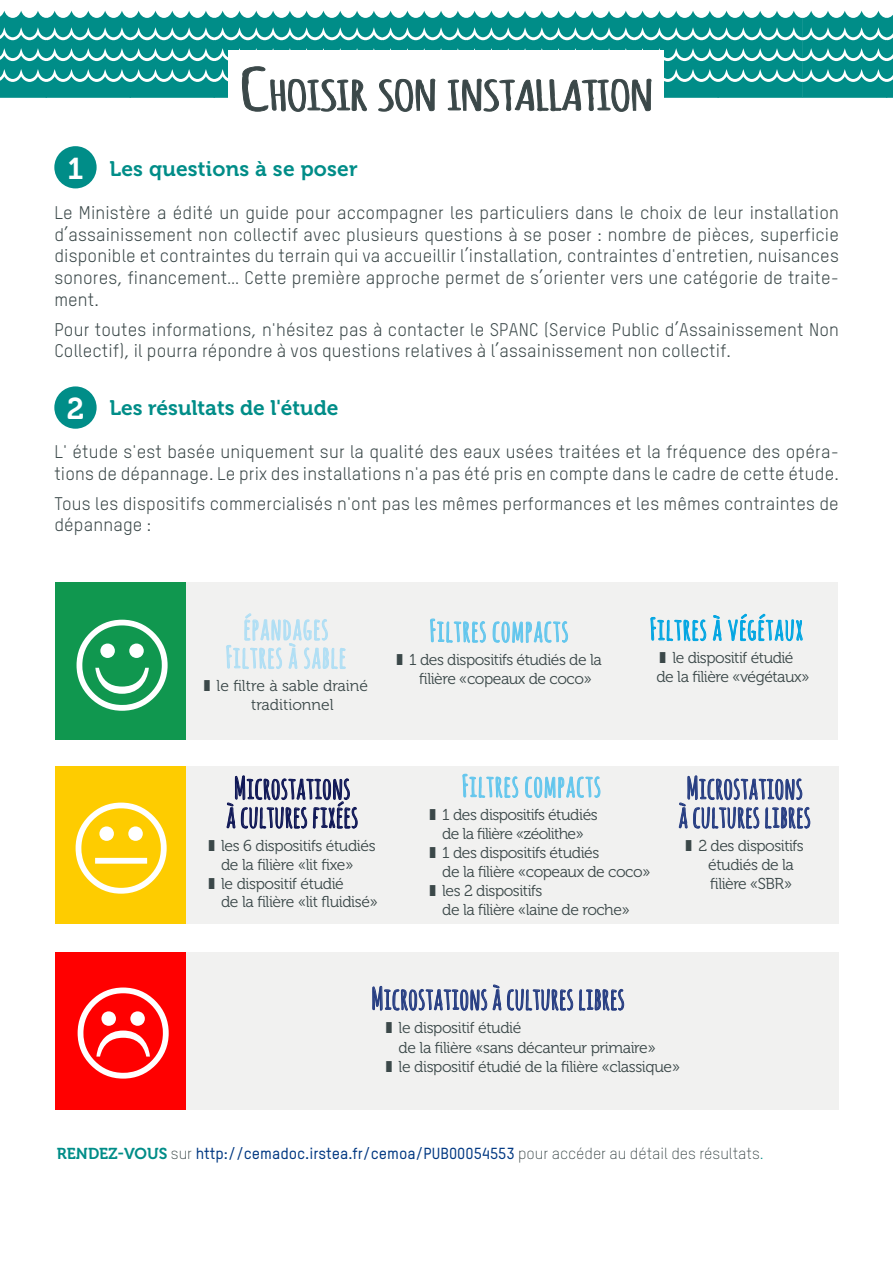
<style>
.page{position:relative;width:893px;height:1263px;background:#fff}
.page>*{position:absolute;margin:0;border:0;box-sizing:border-box;transform-origin:0 0}
.t1{font:700 39.9px "Amatic SC";letter-spacing:-.045em;color:#3b4849;scale:1.7 1}
.t2{font:700 30px/28.5px "Amatic SC";color:#253c81}
.t3{font:700 30px "Amatic SC";letter-spacing:.02em;color:#62c6ed}
.t4{font:700 30px/28.5px "Amatic SC";color:#0e1655}
.t5{font:700 30px/28.5px "Amatic SC";letter-spacing:.02em;color:#b0dff5;text-align:center}
.t6{font:700 30px "Amatic SC";letter-spacing:.02em;color:#00a5e2}
.t7{font:30px "Museo 700";color:#fff}
.t8{font:21px "Museo 700";color:#008d88}
.t9{font:18px/21.6px "TSTAR";letter-spacing:.01em;color:#3b4849}
.t10{font:15.75px/18.9px "Museo 300";letter-spacing:-.03em;color:#3b4849;text-align:center}
.t11{font:500 15.75px "TSTAR";color:#003882}
.t12{font:15.75px/18.9px "Museo 300";color:#3b4849;text-align:center}
.s1{font-size:57px}
.s2{font-family:"Museo 700";font-weight:400;color:#008d88}
.s3{font-weight:300;color:#3b4849}
.s4{font-weight:300;color:#008d88}
</style>
<div class="page">
<div style="left:54px;top:146px;width:43px;height:42px;background:#008d88;border-radius:50%"></div>
<div style="left:54px;top:386px;width:43px;height:43px;background:#008d88;border-radius:50%"></div>
<svg style="left:0;top:11px;width:893px;height:101px"></svg>
<div style="left:179px;top:583px;width:659px;height:157px;background:#f1f1f0"></div>
<div style="left:55px;top:583px;width:131px;height:157px;background:#10974f"></div>
<div style="left:179px;top:766px;width:660px;height:158px;background:#f1f1f0"></div>
<div style="left:55px;top:766px;width:131px;height:158px;background:#fecc00"></div>
<div style="left:179px;top:952px;width:660px;height:158px;background:#f1f1f0"></div>
<div style="left:55px;top:952px;width:131px;height:158px;background:#f00"></div>
<svg style="left:226px;top:613px;width:120px;height:56px"></svg>
<svg style="left:650px;top:616px;width:56px;height:25px"></svg>
<svg style="left:713px;top:615px;width:9px;height:26px"></svg>
<svg style="left:728px;top:613px;width:75px;height:29px"></svg>
<svg style="left:226px;top:775px;width:132px;height:54px"></svg>
<svg style="left:462px;top:773px;width:57px;height:25px"></svg>
<svg style="left:525px;top:776px;width:76px;height:23px"></svg>
<svg style="left:430px;top:618px;width:56px;height:25px"></svg>
<svg style="left:492px;top:621px;width:76px;height:22px"></svg>
<svg style="left:579px;top:988px;width:45px;height:23px"></svg>
<svg style="left:678px;top:775px;width:133px;height:54px"></svg>
<svg style="left:372px;top:984px;width:201px;height:27px"></svg>
<h1 class="t1" style="left:238px;top:67px;width:246px"><span class="s1">C</span>HOISIR SON INSTALLATION</h1>
<h2 class="t7" style="left:67px;top:151px;width:17px">1</h2>
<p class="t8" style="left:110px;top:157px;width:250px">Les questions à se poser</p>
<p class="t9" style="left:54px;top:202px;width:786px;text-align:justify">Le Ministère a édité un guide pour accompagner les particuliers dans le choix de leur installation d’assainissement non collectif avec plusieurs questions à se poser : nombre de pièces, superficie disponible et contraintes du terrain qui va accueillir l’installation, contraintes d'entretien, nuisances sonores, financement… Cette première approche permet de s’orienter vers une catégorie de traite&shy;ment.</p>
<p class="t9" style="left:54px;top:318px;width:786px">Pour toutes informations, n'hésitez pas à contacter le SPANC (Service Public d’Assainissement Non<br>Collectif), il pourra répondre à vos questions relatives à l’assainissement non collectif.</p>
<p class="t8" style="left:110px;top:396px;width:230px">Les résultats de l'étude</p>
<p class="t9" style="left:54px;top:441px;width:786px">L' étude s'est basée uniquement sur la qualité des eaux usées traitées et la fréquence des opéra&shy;tions de dépannage. Le prix des installations n'a pas été pris en compte dans le cadre de cette étude.</p>
<p class="t9" style="left:54px;top:492px;width:786px">Tous les dispositifs commercialisés n'ont pas les mêmes performances et les mêmes contraintes de dépannage :</p>
<h2 class="t7" style="left:67px;top:392px;width:19px">2</h2>
<h2 class="t5" style="left:226px;top:613px;width:122px">épandages<br>Filtres à sable</h2>
<p class="t12" style="left:217px;top:677px;width:153px">le filtre à sable drainé traditionnel</p>
<h2 class="t4" style="left:226px;top:773px;width:134px">Microstations à cultures fixées</h2>
<p class="t10" style="left:221px;top:836px;width:158px;text-align:left">les 6 dispositifs étudiés de la filière «lit fixe»<br>le dispositif étudié<br>de la filière «lit fluidisé»</p>
<h2 class="t3" style="left:429px;top:609px;width:141px">Filtres compacts</h2>
<p class="t10" style="left:409px;top:650px;width:194px">1 des dispositifs étudiés de la filière «copeaux de coco»</p>
<h2 class="t6" style="left:650px;top:608px;width:155px">Filtres à végétaux</h2>
<p class="t10" style="left:656px;top:649px;width:154px">le dispositif étudié<br>de la filière «végétaux»</p>
<h2 class="t3" style="left:462px;top:764px;width:141px">Filtres compacts</h2>
<p class="t10" style="left:442px;top:806px;width:210px;text-align:left">1 des dispositifs étudiés<br>de la filière «zéolithe»<br>1 des dispositifs étudiés<br>de la filière «copeaux de coco» les 2 dispositifs<br>de la filière «laine de roche»</p>
<h2 class="t2" style="left:678px;top:773px;width:134px">Microstations à cultures libres</h2>
<p class="t10" style="left:698px;top:836px;width:107px">2 des dispositifs étudiés de la filière «SBR»</p>
<h2 class="t2" style="left:371px;top:983px;width:255px">Microstations à cultures libres</h2>
<p class="t10" style="left:399px;top:1018px;width:283px;line-height:19.5px;text-align:left">le dispositif étudié<br>de la filière «sans décanteur primaire»<br>le dispositif étudié de la filière «classique»</p>
<p class="t11" style="left:57px;top:1143px;width:708px"><span class="s2">Rendez-vous</span> <span class="s3">sur</span> http://cemadoc.irstea.fr/cemoa/PUB00054553 <span class="s3">pour accéder au détail des résultats</span><span class="s4">.</span></p>
</div>
